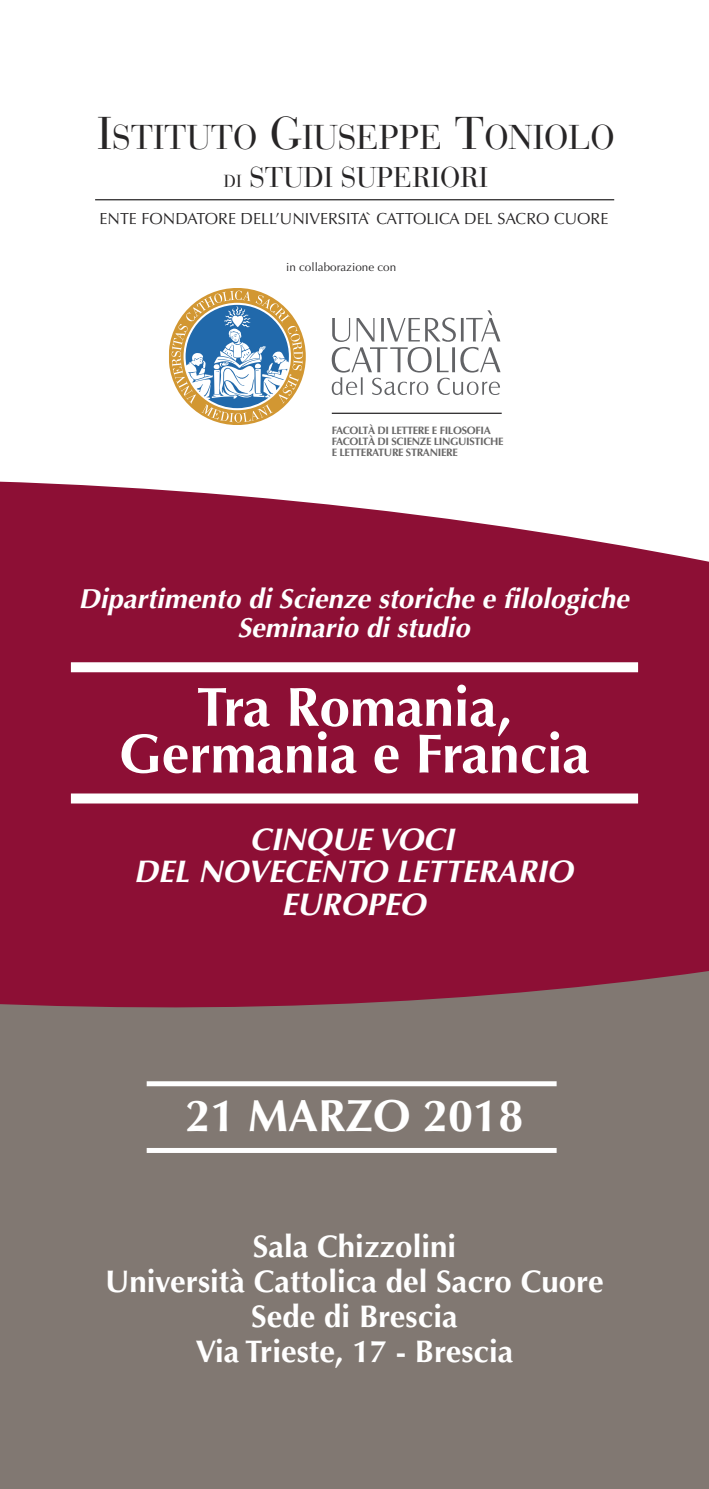
<style>
.page{position:relative;width:709px;height:1489px;background:#fff}
.page>*{position:absolute;margin:0;border:0;box-sizing:border-box;transform-origin:0 0}
.t1{font:700 55px/46.8px "Optima";color:#fff;text-align:center}
.t2{font:700 45px "Optima";color:#fff}
.t3{font:34.25px "Bauer Bodoni";color:#272526}
.t4{font:700 31.25px/35px "Optima";color:#fff;text-align:center}
.t5{font:italic 700 31.25px/32.5px "Optima";color:#fff;text-align:center}
.t6{font:28.5px "Bauer Bodoni";color:#272526}
.t7{font:italic 700 27.5px/29px "Optima";color:#fff;text-align:center}
.t8{font:16px "Optima";color:#272526}
.t9{font:11.75px "Optima";color:#272526}
.t10{font:700 10.75px/11.2px "Optima";letter-spacing:-.03em;color:#686767}
.s1{font-size:45.5px}
.s2{font-size:17.25px}
</style>
<div class="page">
<div style="left:0;top:922px;width:709px;height:566px;background:#817872"></div>
<svg style="left:0;top:481px;width:709px;height:527px;background:#942043"></svg>
<svg style="left:169px;top:288px;width:137px;height:137px"></svg>
<svg style="left:332px;top:310px;width:169px;height:85px"></svg>
<hr style="left:332px;top:412px;width:169px;height:2px;background:#272526">
<hr style="left:95px;top:199px;width:519px;height:1px;background:#272526">
<div style="left:71px;top:662px;width:567px;height:10px;background:#fff"></div>
<div style="left:71px;top:793px;width:567px;height:10px;background:#fff"></div>
<div style="left:147px;top:1081px;width:409px;height:5px;background:#fff"></div>
<div style="left:147px;top:1147px;width:409px;height:5px;background:#fff"></div>
<p class="t3" style="left:97px;top:125px;width:519px"><span class="s1">I</span>STITUTO <span class="s1">G</span>IUSEPPE <span class="s1">T</span>ONIOLO</p>
<p class="t6" style="left:224px;top:167px;width:266px"><span class="s2">DI</span> STUDI SUPERIORI</p>
<p class="t8" style="left:99px;top:212px;width:510px">ENTE FONDATORE DELL’UNIVERSITA` CATTOLICA DEL SACRO CUORE</p>
<p class="t9" style="left:286px;top:260px;width:112px">in collaborazione con</p>
<p class="t10" style="left:332px;top:425px;width:173px">FACOLTÀ DI LETTERE E FILOSOFIA<br>FACOLTÀ DI SCIENZE LINGUISTICHE<br>E LETTERATURE STRANIERE</p>
<p class="t7" style="left:78px;top:586px;width:552px">Dipartimento di Scienze storiche e filologiche<br>Seminario di studio</p>
<h1 class="t1" style="left:119px;top:689px;width:472px">Tra Romania,<br>Germania e Francia</h1>
<p class="t5" style="left:134px;top:825px;width:440px">CINQUE VOCI<br>DEL NOVECENTO LETTERARIO<br>EUROPEO</p>
<h2 class="t2" style="left:185px;top:1097px;width:339px">21 MARZO 2018</h2>
<p class="t4" style="left:105px;top:1231px;width:500px">Sala Chizzolini<br>Università Cattolica del Sacro Cuore<br>Sede di Brescia<br>Via Trieste, 17 - Brescia</p>
</div>
